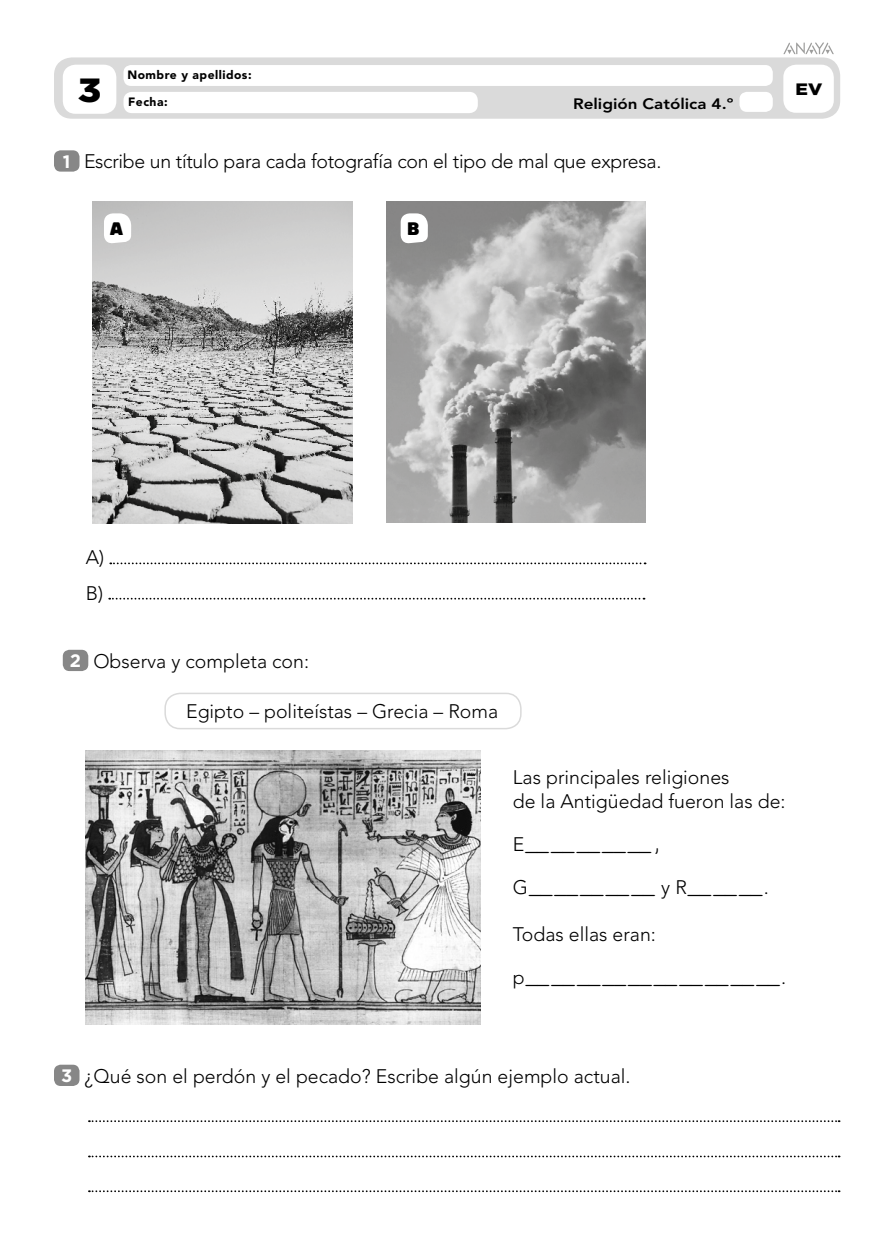
<style>
.page{position:relative;width:893px;height:1234px;background:#fff}
.page>*{position:absolute;margin:0;border:0;box-sizing:border-box;transform-origin:0 0}
.t1{font:36px "Neo Agustina";color:#000}
.t2{font:900 33.45px "Gotham";color:#000;scale:1.13 1}
.nuclActiv1-9{font:300 19.5px/23.4px "Avenir LT Std";color:#000}
.t3{font:700 18px "Gotham";color:#fff}
.Num_actividades{font:700 18px "Block Pro";color:#000}
.t4{font:900 16.5px "Gotham";color:#000;scale:1.13 1}
.t5{font:800 15px "Avenir LT Std";color:#000;scale:1.13 1}
.t6{font:900 12px "Avenir LT Std";letter-spacing:.04em;color:#000}
.s1{font-family:"Avenir LT Std";font-weight:300;font-size:19.5px}
</style>
<div class="page">
<div style="left:54px;top:57px;width:786px;height:62px;background:#dadada;border-radius:18px"></div>
<div style="left:63px;top:65px;width:53px;height:49px;background:#fff;border-radius:13px"></div>
<div style="left:739px;top:92px;width:34px;height:20px;background:#fff;border-radius:8px"></div>
<div style="left:783px;top:65px;width:51px;height:48px;background:#fff;border-radius:13px"></div>
<div style="left:123px;top:92px;width:355px;height:21px;background:#fff;border-radius:9px"></div>
<div style="left:123px;top:65px;width:650px;height:21px;background:#fff;border-radius:8px"></div>
<svg style="left:783px;top:42px;width:51px;height:12px"></svg>
<div style="left:54px;top:150px;width:26px;height:21px;background:#878787;border-radius:7px"></div>
<svg style="left:110px;top:562px;width:536px;height:2px"></svg>
<svg style="left:109px;top:597px;width:535px;height:2px"></svg>
<div style="left:54px;top:1064px;width:26px;height:21px;background:#878787;border-radius:7px"></div>
<svg style="left:89px;top:1120px;width:751px;height:1px"></svg>
<svg style="left:89px;top:1155px;width:751px;height:2px"></svg>
<svg style="left:89px;top:1190px;width:751px;height:1px"></svg>
<div style="left:63px;top:649px;width:25px;height:22px;background:#878787;border-radius:7px"></div>
<img style="left:93px;top:201px;width:259px;height:322px">
<img style="left:386px;top:201px;width:259px;height:321px">
<svg style="left:104px;top:213px;width:27px;height:31px"></svg>
<svg style="left:401px;top:213px;width:27px;height:31px"></svg>
<img style="left:85px;top:750px;width:395px;height:274px">
<div style="left:164px;top:692px;width:358px;height:37px;border:2px solid #dadada;border-radius:15px"></div>
<p class="t6" style="left:127px;top:67px;width:126px">Nombre y apellidos:</p>
<p class="t6" style="left:128px;top:94px;width:41px">Fecha:</p>
<h2 class="t2" style="left:78px;top:67px;width:22px">3</h2>
<p class="t4" style="left:796px;top:78px;width:25px">EV</p>
<p class="t5" style="left:573px;top:94px;width:143px">Religión Católica 4.º</p>
<p class="t3" style="left:63px;top:149px;width:9px">1</p>
<p class="nuclActiv1-9" style="left:84px;top:150px;width:579px">Escribe un título para cada fotografía con el tipo de mal que expresa.</p>
<p class="Num_actividades" style="left:110px;top:217px;width:14px">A</p>
<p class="Num_actividades" style="left:408px;top:217px;width:13px">B</p>
<p class="nuclActiv1-9" style="left:86px;top:546px;width:20px">A)</p>
<p class="nuclActiv1-9" style="left:86px;top:581px;width:19px">B)</p>
<p class="t3" style="left:70px;top:648px;width:13px">2</p>
<p class="nuclActiv1-9" style="left:93px;top:649px;width:217px">Observa y completa con:</p>
<p class="nuclActiv1-9" style="left:186px;top:700px;width:314px">Egipto – politeístas – Grecia – Roma</p>
<p class="nuclActiv1-9" style="left:513px;top:765px;width:274px">Las principales religiones<br>de la Antigüedad fueron las de:</p>
<p class="t1" style="left:513px;top:819px;width:151px"><span class="s1">E</span>__________,</p>
<p class="t1" style="left:513px;top:862px;width:258px"><span class="s1">G</span>__________ <span class="s1">y R</span>______<span class="s1">.</span></p>
<p class="nuclActiv1-9" style="left:513px;top:922px;width:145px">Todas ellas eran:</p>
<p class="t1" style="left:513px;top:952px;width:275px"><span class="s1">p</span>____________________<span class="s1">.</span></p>
<p class="t3" style="left:61px;top:1063px;width:13px">3</p>
<p class="nuclActiv1-9" style="left:85px;top:1063px;width:547px">¿Qué son el perdón y el pecado? Escribe algún ejemplo actual.</p>
</div>
